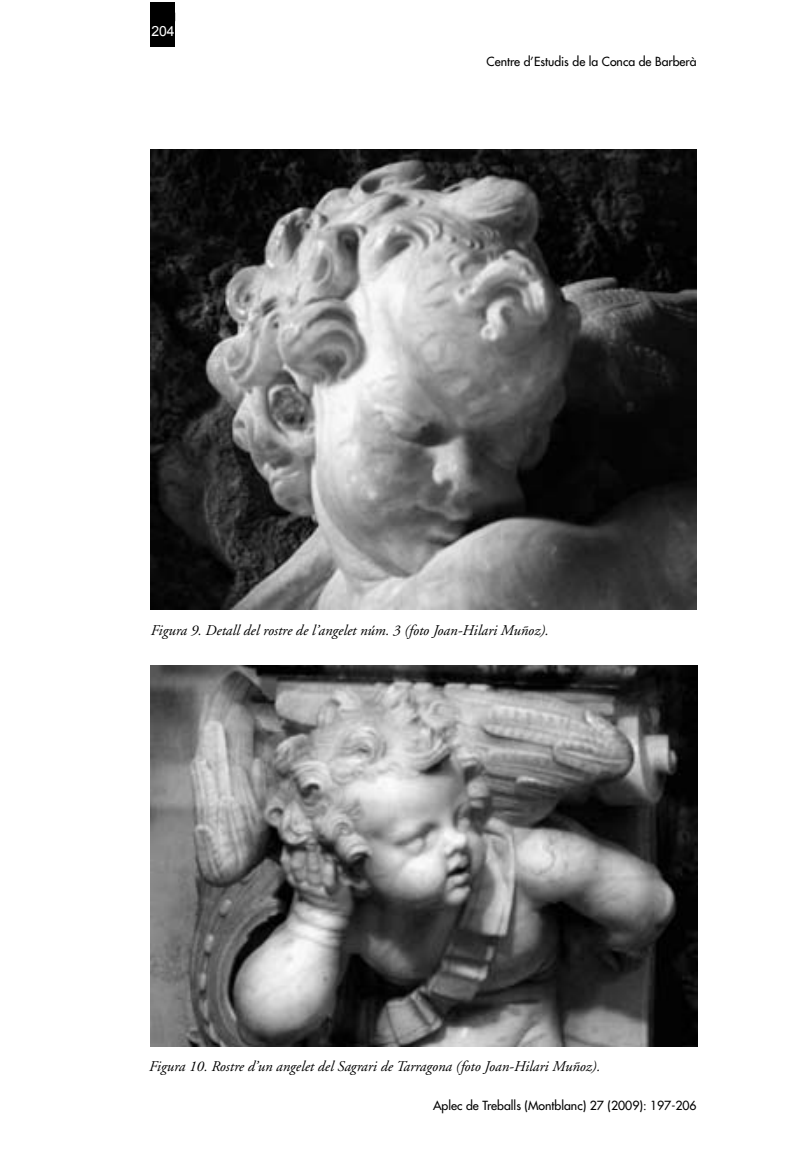
<style>
.page{position:relative;width:798px;height:1170px;background:#fff}
.page>*{position:absolute;margin:0;border:0;box-sizing:border-box;transform-origin:0 0}
.t1{font:italic 14.88px "Adobe Garamond";color:#000}
.t2{font:14px "Arial";color:#fff}
.t3{font:12.25px "Futura";color:#000}
</style>
<div class="page">
<div style="left:150px;top:2px;width:25px;height:45px;background:#000"></div>
<img style="left:151px;top:665px;width:546px;height:381px">
<img style="left:151px;top:150px;width:545px;height:459px">
<p class="t2" style="left:151px;top:23px;width:25px">204</p>
<p class="t3" style="left:486px;top:54px;width:212px">Centre d’Estudis de la Conca de Barberà</p>
<p class="t1" style="left:151px;top:622px;width:399px">Figura 9. Detall del rostre de l’angelet núm. 3 (foto Joan-Hilari Muñoz).</p>
<p class="t1" style="left:149px;top:1059px;width:453px">Figura 10. Rostre d’un angelet del Sagrari de Tarragona (foto Joan-Hilari Muñoz).</p>
<p class="t3" style="left:433px;top:1098px;width:265px">Aplec de Treballs (Montblanc) 27 (2009): 197-206</p>
</div>
